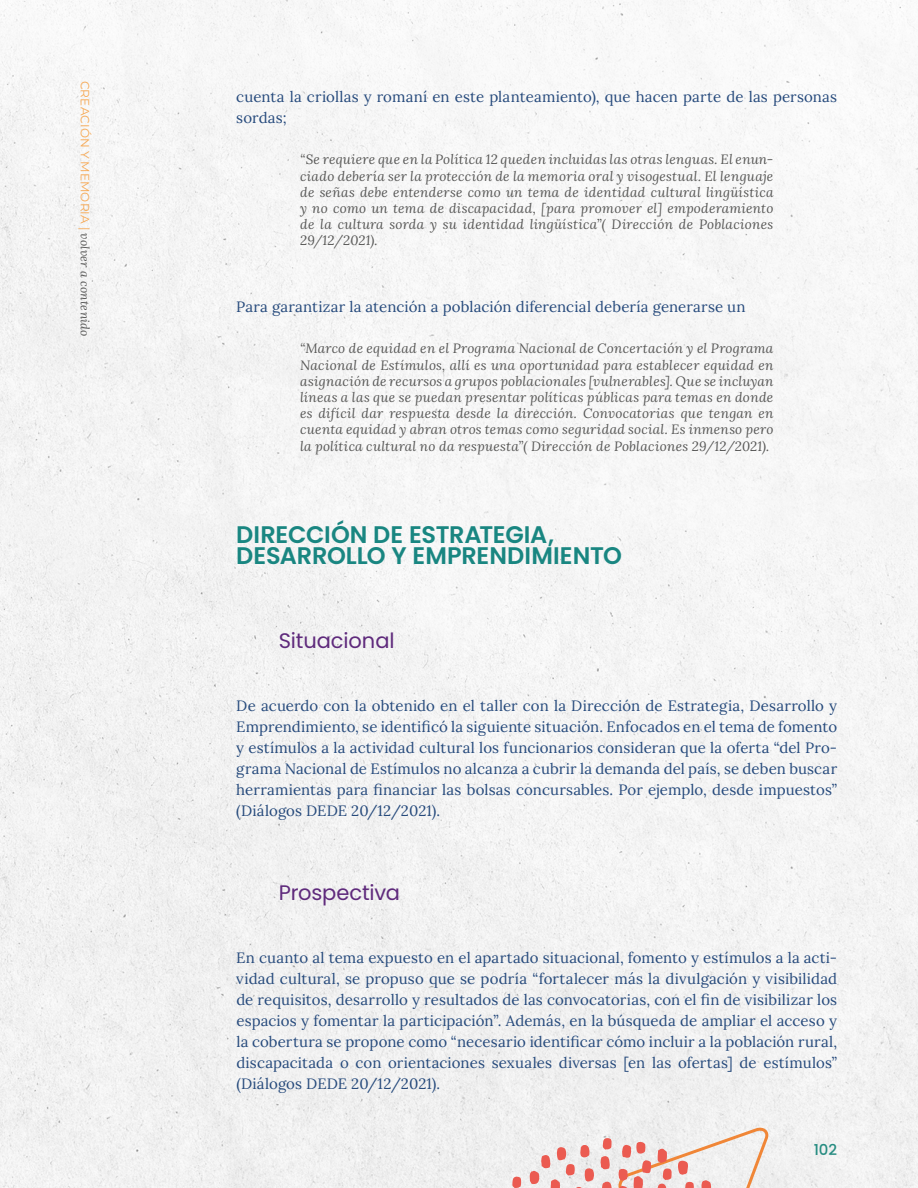
<style>
.page{position:relative;width:918px;height:1188px;background:#f4f4f4}
.page>*{position:absolute;margin:0;border:0;box-sizing:border-box;transform-origin:0 0}
.t1{font:600 24px/21px "Poppins";letter-spacing:-.005em;color:#198681}
.t2{font:21px "Poppins";letter-spacing:-.005em;color:#5f2a7c}
.t3{font:15px/21px "Lora";letter-spacing:.01em;color:#264a7c;text-align:justify}
.t4{font:500 15px "Poppins";color:#268c81}
.t5{font:italic 13.5px/16.2px "Lora";letter-spacing:.02em;color:#575756;text-align:justify}
.t6{font:12px "Montserrat";letter-spacing:.01em;color:#f6a751}
.s1{font-family:"Lora";font-style:italic;color:#575756}
</style>
<div class="page">
<svg style="left:602px;top:1182px;width:10px;height:6px"></svg>
<svg style="left:600px;top:1156px;width:10px;height:13px"></svg>
<svg style="left:603px;top:1138px;width:9px;height:12px"></svg>
<svg style="left:512px;top:1177px;width:9px;height:11px"></svg>
<svg style="left:529px;top:1144px;width:65px;height:44px"></svg>
<svg style="left:618px;top:1127px;width:155px;height:61px"></svg>
<p class="t6" style="left:93px;top:81px;width:257px;rotate:90deg">CREACIÓN Y MEMORIA | <span class="s1">volver a contenido</span></p>
<p class="t3" style="left:236px;top:85px;width:602px">cuenta la criollas y romaní en este planteamiento), que hacen parte de las personas sordas;</p>
<p class="t5" style="left:300px;top:151px;width:475px">“Se requiere que en la Política 12 queden incluidas las otras lenguas. El enun&shy;ciado debería ser la protección de la memoria oral y visogestual. El lenguaje de señas debe entenderse como un tema de identidad cultural lingüística y no como un tema de discapacidad, [para promover el] empoderamiento de la cultura sorda y su identidad lingüística”( Dirección de Poblaciones 29/12/2021).</p>
<p class="t3" style="left:236px;top:295px;width:511px">Para garantizar la atención a población diferencial debería generarse un</p>
<p class="t5" style="left:300px;top:340px;width:475px">“Marco de equidad en el Programa Nacional de Concertación y el Programa Nacional de Estímulos, allí es una oportunidad para establecer equidad en asignación de recursos a grupos poblacionales [vulnerables]. Que se incluyan líneas a las que se puedan presentar políticas públicas para temas en donde es difícil dar respuesta desde la dirección. Convocatorias que tengan en cuenta equidad y abran otros temas como seguridad social. Es inmenso pero la política cultural no da respuesta”( Dirección de Poblaciones 29/12/2021).</p>
<h1 class="t1" style="left:236px;top:524px;width:387px">DIRECCIÓN DE ESTRATEGIA,<br>DESARROLLO Y EMPRENDIMIENTO</h1>
<h2 class="t2" style="left:279px;top:628px;width:117px">Situacional</h2>
<p class="t3" style="left:236px;top:694px;width:602px">De acuerdo con la obtenido en el taller con la Dirección de Estrategia, Desarrollo y Emprendimiento, se identificó la siguiente situación. Enfocados en el tema de fomento y estímulos a la actividad cultural los funcionarios consideran que la oferta “del Pro&shy;grama Nacional de Estímulos no alcanza a cubrir la demanda del país, se deben buscar herramientas para financiar las bolsas concursables. Por ejemplo, desde impuestos” (Diálogos DEDE 20/12/2021).</p>
<h2 class="t2" style="left:279px;top:880px;width:123px">Prospectiva</h2>
<p class="t3" style="left:236px;top:946px;width:602px">En cuanto al tema expuesto en el apartado situacional, fomento y estímulos a la acti&shy;vidad cultural, se propuso que se podría “fortalecer más la divulgación y visibilidad de requisitos, desarrollo y resultados de las convocatorias, con el fin de visibilizar los espacios y fomentar la participación”. Además, en la búsqueda de ampliar el acceso y la cobertura se propone como “necesario identificar cómo incluir a la población rural, discapacitada o con orientaciones sexuales diversas [en las ofertas] de estímulos” (Diálogos DEDE 20/12/2021).</p>
<p class="t4" style="left:814px;top:1142px;width:25px">102</p>
</div>
